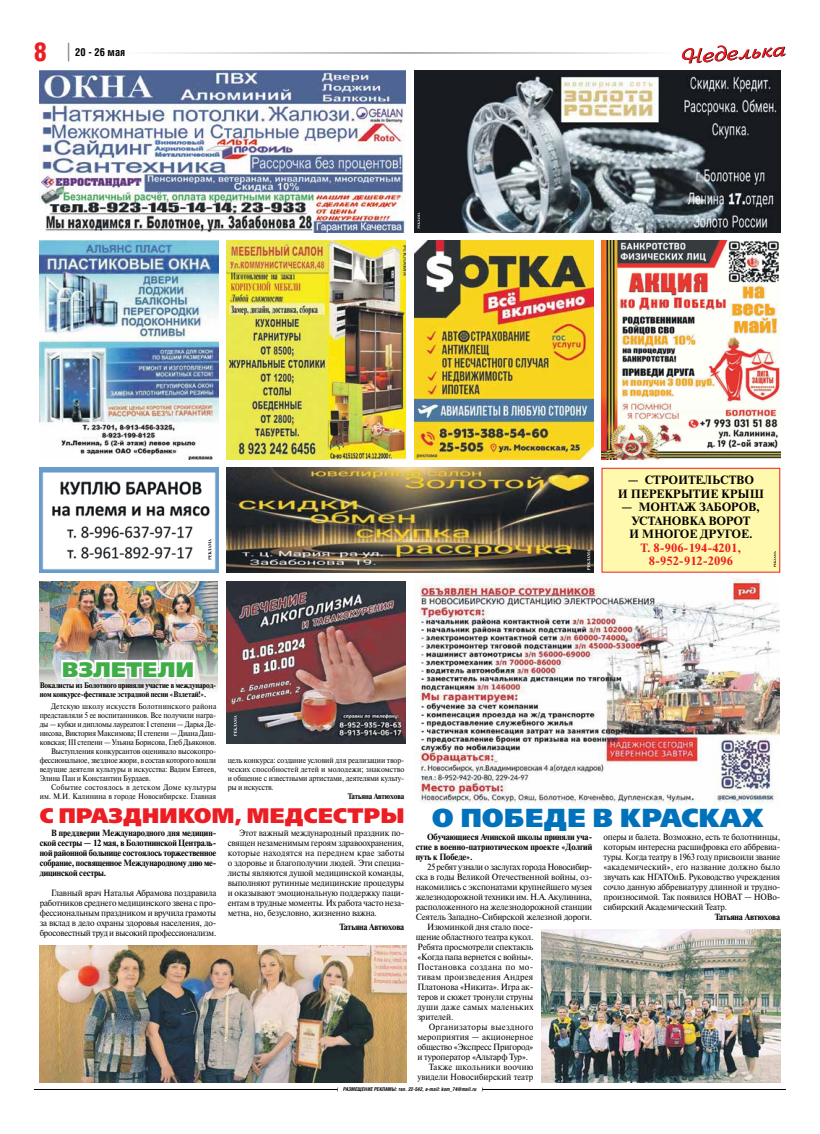
<style>
.page{position:relative;width:820px;height:1134px;background:#fff}
.page>*{position:absolute;margin:0;border:0;box-sizing:border-box;transform-origin:0 0}
.t1{font:26px "Free Set Black C";letter-spacing:.02em;color:#0072bc}
.t2{font:25px "AG Letterica Demi Condensed C";color:#ed1d24}
.t3{font:21px "Free Set Black C";letter-spacing:.02em;color:#ed1d24}
.t4{font:21px "Free Set Black C";letter-spacing:.02em;color:#41ad49}
.t5{font:700 12px/13.5px "Newton C";color:#000;text-align:center}
.t6{font:700 12px/13.5px "Newton C";color:#ed1d24;text-align:center}
.t7{font:700 10.5px "AG Letterica Condensed C";color:#000}
.t8{font:9px/10px "Newton C";letter-spacing:-.015em;color:#000;text-align:justify;scale:.94 1}
.t9{font:9px "Newton C";letter-spacing:-.015em;color:#000;scale:.95 1}
.t10{font:9px/10px "Newton C";letter-spacing:-.015em;color:#000;text-align:justify;scale:.93 1}
.t11{font:700 9px/10px "Newton C";letter-spacing:-.015em;color:#000;text-align:justify;scale:.94 1}
.t12{font:700 9px/10px "Newton C";letter-spacing:-.015em;color:#000;text-align:justify;scale:.95 1}
.t13{font:9px "Newton C";letter-spacing:.03em;color:#000;scale:.95 1}
.t14{font:9px "Newton C";letter-spacing:.01em;color:#000;scale:.95 1}
.t15{font:9px "Newton C";letter-spacing:.04em;color:#000;scale:.95 1}
.t16{font:9px "Newton C";letter-spacing:.02em;color:#000;scale:.95 1}
.t17{font:9px "Newton C";letter-spacing:.035em;color:#000;scale:.95 1}
.t18{font:9px "Newton C";letter-spacing:.02em;color:#000;scale:.93 1}
.t19{font:8px/9px "Newton C";letter-spacing:-.015em;color:#000;text-align:justify;scale:.91 1}
.t20{font:700 8px/9px "Newton C";letter-spacing:-.015em;color:#000;scale:.92 1}
.t21{font:8px "Newton C";letter-spacing:.005em;color:#000;scale:.91 1}
.t22{font:8px "Newton C";letter-spacing:.015em;color:#000;scale:.91 1}
.t23{font:8px "Newton C";letter-spacing:.035em;color:#000;scale:.91 1}
.t24{font:italic 700 5px "AG Letterica Condensed C";color:#000}
</style>
<div class="page">
<hr style="left:34px;top:1089px;width:303px;height:1px;background:#000">
<hr style="left:482px;top:1089px;width:303px;height:1px;background:#000">
<hr style="left:119px;top:52px;width:291px;height:2px;background:#939598">
<hr style="left:410px;top:52px;width:267px;height:2px;background:#939598">
<svg style="left:68px;top:43px;width:1px;height:18px"></svg>
<svg style="left:681px;top:45px;width:104px;height:19px"></svg>
<img style="left:40px;top:945px;width:366px;height:138px">
<img style="left:40px;top:581px;width:177px;height:110px">
<svg style="left:59px;top:658px;width:138px;height:23px"></svg>
<img style="left:40px;top:241px;width:178px;height:218px">
<img style="left:40px;top:71px;width:365px;height:161px">
<img style="left:414px;top:71px;width:366px;height:161px">
<svg style="left:417px;top:213px;width:3px;height:15px"></svg>
<img style="left:414px;top:241px;width:178px;height:218px">
<img style="left:227px;top:241px;width:178px;height:218px">
<div style="left:601px;top:468px;width:179px;height:105px;background:#fff9ae;border:1px solid #ed1d24"></div>
<svg style="left:773px;top:551px;width:2px;height:16px"></svg>
<img style="left:227px;top:468px;width:365px;height:105px">
<svg style="left:587px;top:549px;width:3px;height:21px"></svg>
<img style="left:227px;top:581px;width:178px;height:162px">
<img style="left:414px;top:579px;width:365px;height:224px">
<img style="left:541px;top:930px;width:239px;height:153px">
<img style="left:601px;top:241px;width:179px;height:218px">
<img style="left:40px;top:468px;width:178px;height:105px">
<svg style="left:208px;top:539px;width:3px;height:21px"></svg>
<svg style="left:234px;top:715px;width:3px;height:21px"></svg>
<h2 class="t2" style="left:34px;top:37px;width:14px">8</h2>
<p class="t7" style="left:75px;top:45px;width:51px">20 - 26 мая</p>
<h3 class="t5" style="left:617px;top:473px;width:147px">— СТРОИТЕЛЬСТВО<br>И ПЕРЕКРЫТИЕ КРЫШ</h3>
<h3 class="t5" style="left:621px;top:500px;width:140px">— МОНТАЖ ЗАБОРОВ,<br>УСТАНОВКА ВОРОТ<br>И МНОГОЕ ДРУГОЕ.</h3>
<h3 class="t6" style="left:640px;top:541px;width:102px">Т. 8-906-194-4201,<br>8-952-912-2096</h3>
<h3 class="t4" style="left:62px;top:656px;width:133px">ВЗЛЕТЕЛИ</h3>
<p class="t20" style="left:40px;top:681px;width:193px">Вокалисты из Болотного приняли участие в международ‑ ном конкурсе-фестивале эстрадной песни «Взлетай!».</p>
<p class="t22" style="left:51px;top:702px;width:183px">Детскую школу искусств Болотнинского района</p>
<p class="t19" style="left:40px;top:711px;width:195px">представляли 5 ее воспитанников. Все получили награ‑</p>
<p class="t19" style="left:40px;top:720px;width:195px">ды — кубки и дипломы лауреатов: I степени — Дарья Де‑</p>
<p class="t19" style="left:40px;top:729px;width:195px">нисова, Виктория Максимова; II степени — Диана Даш‑</p>
<p class="t19" style="left:40px;top:738px;width:195px">ковская; III степени — Ульяна Борисова, Глеб Дьяконов.</p>
<p class="t19" style="left:51px;top:747px;width:183px">Выступления конкурсантов оценивало высокопро‑</p>
<p class="t19" style="left:40px;top:756px;width:195px">фессиональное, звездное жюри, в состав которого вошли</p>
<p class="t19" style="left:40px;top:765px;width:195px">ведущие деятели культуры и искусства: Вадим Евтеев,</p>
<p class="t19" style="left:40px;top:774px;width:123px">Элина Пан и Константин Бурдаев.</p>
<p class="t23" style="left:51px;top:783px;width:183px">Событие состоялось в детском Доме культуры</p>
<p class="t21" style="left:40px;top:792px;width:195px">им. М.И. Калинина в городе Новосибирске. Главная</p>
<p class="t19" style="left:227px;top:756px;width:195px">цель конкурса: создание условий для реализации твор‑ ческих способностей детей и молодежи; знакомство и общение с известными артистами, деятелями культу‑ ры и искусств.</p>
<p class="t20" style="left:348px;top:792px;width:63px">Татьяна Автюхова</p>
<h3 class="t3" style="left:40px;top:802px;width:366px">С ПРАЗДНИКОМ, МЕДСЕСТРЫ</h3>
<p class="t11" style="left:40px;top:828px;width:189px;text-indent:11px">В преддверии Международного дня медицин‑ ской сестры — 12 мая, в Болотнинской Централь‑ ной районной больнице состоялось торжественное собрание, посвященное Международному дню ме‑ дицинской сестры.</p>
<p class="t8" style="left:40px;top:888px;width:189px;text-indent:11px">Главный врач Наталья Абрамова поздравила работников среднего медицинского звена с про‑ фессиональным праздником и вручила грамоты за вклад в дело охраны здоровья населения, до‑ бросовестный труд и высокий профессионализм.</p>
<p class="t8" style="left:227px;top:828px;width:189px;text-indent:11px">Этот важный международный праздник по‑ священ незаменимым героям здравоохранения, которые находятся на переднем крае заботы о здоровье и благополучии людей. Эти специа‑ листы являются душой медицинской команды, выполняют рутинные медицинские процедуры и оказывают эмоциональную поддержку паци‑ ентам в трудные моменты. Их работа часто неза‑ метна, но, безусловно, жизненно важна.</p>
<p class="t11" style="left:339px;top:922px;width:70px">Татьяна Автюхова</p>
<h1 class="t1" style="left:432px;top:801px;width:333px">О ПОБЕДЕ В КРАСКАХ</h1>
<p class="t12" style="left:415px;top:831px;width:187px;text-indent:11px">Обучающиеся Ачинской школы приняли уча‑ стие в военно-патриотическом проекте «Долгий путь к Победе».</p>
<p class="t9" style="left:427px;top:862px;width:175px">25 ребят узнали о заслугах города Новосибир‑</p>
<p class="t9" style="left:415px;top:872px;width:187px">ска в годы Великой Отечественной войны, оз‑</p>
<p class="t9" style="left:415px;top:882px;width:187px">накомились с экспонатами крупнейшего музея</p>
<p class="t9" style="left:415px;top:892px;width:187px">железнодорожной техники им. Н.А. Акулинина,</p>
<p class="t9" style="left:415px;top:902px;width:187px">расположенного на железнодорожной станции</p>
<p class="t9" style="left:415px;top:912px;width:187px">Сеятель Западно-Сибирской железной дороги.</p>
<p class="t9" style="left:427px;top:922px;width:113px">Изюминкой дня стало посе‑</p>
<p class="t9" style="left:415px;top:932px;width:125px">щение областного театра кукол.</p>
<p class="t9" style="left:417px;top:942px;width:123px">Ребята просмотрели спектакль</p>
<p class="t9" style="left:417px;top:952px;width:123px">«Когда папа вернется с войны».</p>
<p class="t15" style="left:417px;top:962px;width:123px">Постановка создана по мо‑</p>
<p class="t13" style="left:417px;top:972px;width:123px">тивам произведения Андрея</p>
<p class="t9" style="left:417px;top:982px;width:123px">Платонова «Никита». Игра ак‑</p>
<p class="t9" style="left:417px;top:992px;width:123px">теров и сюжет тронули струны</p>
<p class="t16" style="left:417px;top:1002px;width:123px">души даже самых маленьких</p>
<p class="t9" style="left:417px;top:1012px;width:39px">зрителей.</p>
<p class="t17" style="left:428px;top:1022px;width:112px">Организаторы выездного</p>
<p class="t14" style="left:417px;top:1032px;width:123px">мероприятия — акционерное</p>
<p class="t9" style="left:417px;top:1042px;width:123px">общество «Экспресс Пригород»</p>
<p class="t9" style="left:417px;top:1052px;width:118px">и туроператор «Альтарф Тур».</p>
<p class="t18" style="left:428px;top:1062px;width:114px">Также школьники воочию</p>
<p class="t10" style="left:417px;top:1071px;width:126px">увидели Новосибирский театр</p>
<p class="t10" style="left:603px;top:831px;width:191px">оперы и балета. Возможно, есть те болотнинцы, которым интересна расшифровка его аббревиа‑ туры. Когда театру в 1963 году присвоили звание «академический», его название должно было звучать как НГАТОиБ. Руководство учреждения сочло данную аббревиатуру длинной и трудно‑ произносимой. Так появился НОВАТ — НОВо‑ сибирский Академический Театр.</p>
<p class="t12" style="left:714px;top:911px;width:70px">Татьяна Автюхова</p>
<p class="t24" style="left:343px;top:1086px;width:135px">РАЗМЕЩЕНИЕ РЕКЛАМЫ: тел. 22-542, e-mail: kom_74@mail.ru</p>
</div>
